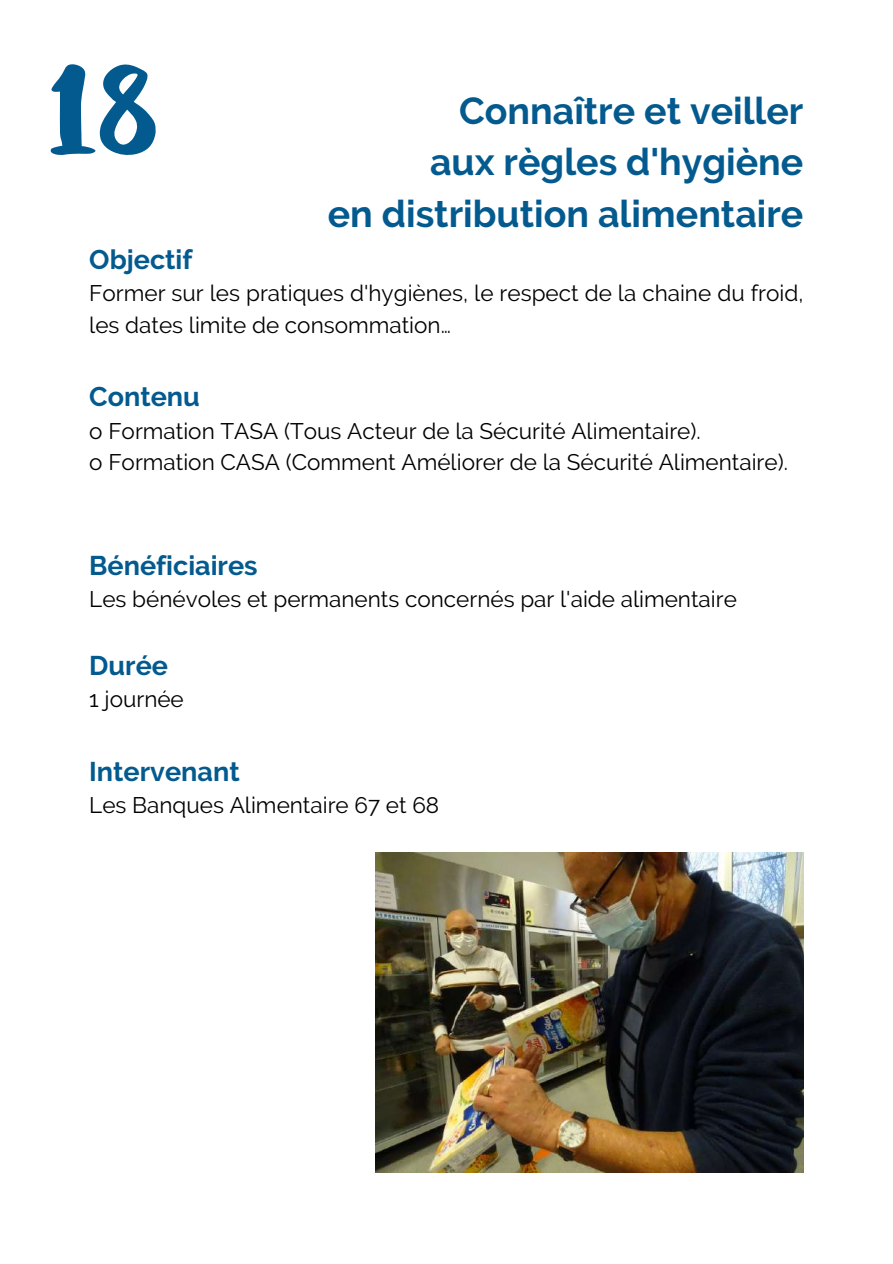
<style>
.page{position:relative;width:893px;height:1264px;background:#fff}
.page>*{position:absolute;margin:0;border:0;box-sizing:border-box;transform-origin:0 0}
.t1{font:149.85px "Elowen Caps";color:#035a8f}
.t2{font:700 37.5px/51.8px "Raleway";color:#035a8f;text-align:right}
.t3{font:700 27px "Raleway";color:#035a8f}
.t4{font:22.5px/31.5px "Raleway";color:#000}
</style>
<div class="page">
<img style="left:375px;top:852px;width:428px;height:320px">
<h1 class="t1" style="left:48px;top:44px;width:111px">18</h1>
<h2 class="t2" style="left:328px;top:85px;width:477px">Connaître et veiller<br>aux règles d'hygiène<br>en distribution alimentaire</h2>
<p class="t3" style="left:89px;top:243px;width:105px">Objectif</p>
<p class="t4" style="left:89px;top:278px;width:715px">Former sur les pratiques d'hygiènes, le respect de la chaine du froid, les dates limite de consommation…</p>
<p class="t3" style="left:89px;top:380px;width:112px">Contenu</p>
<p class="t4" style="left:89px;top:415px;width:700px">o Formation TASA (Tous Acteur de la Sécurité Alimentaire).<br>o Formation CASA (Comment Améliorer de la Sécurité Alimentaire).</p>
<p class="t3" style="left:89px;top:549px;width:170px">Bénéficiaires</p>
<p class="t4" style="left:89px;top:583px;width:649px">Les bénévoles et permanents concernés par l'aide alimentaire</p>
<p class="t3" style="left:89px;top:649px;width:80px">Durée</p>
<p class="t4" style="left:89px;top:683px;width:96px">1 journée</p>
<p class="t3" style="left:89px;top:755px;width:152px">Intervenant</p>
<p class="t4" style="left:89px;top:789px;width:351px">Les Banques Alimentaire 67 et 68</p>
</div>
